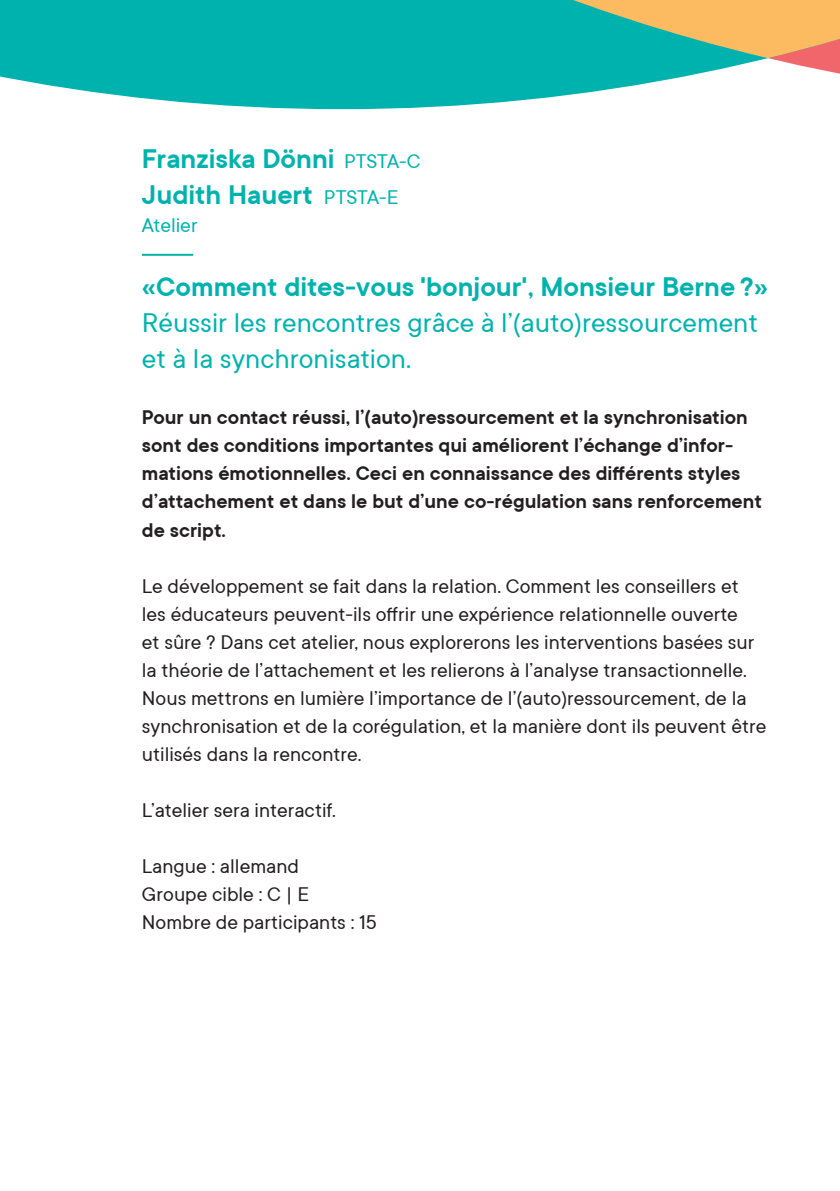
<style>
.page{position:relative;width:840px;height:1191px;background:#fff}
.page>*{position:absolute;margin:0;border:0;box-sizing:border-box;transform-origin:0 0}
.t1{font:600 30px/36px "TT Commons";color:#00b2ad}
.t2{font:30px/36px "TT Commons";color:#00b2ad}
.t3{font:22px/28px "TT Commons";color:#231f20}
.t4{font:600 22px/28px "TT Commons";color:#231f20}
.t5{font:22px "TT Commons";color:#00b2ad}
.s1{font-weight:400;font-size:22px}
</style>
<div class="page">
<hr style="left:142px;top:254px;width:51px;height:2px;background:#00b2ad">
<svg style="left:0;top:58px;width:839px;height:51px;fill:#00b2ad"></svg>
<svg style="left:0;top:0;width:839px;height:58px;background:#34b29d"></svg>
<h1 class="t1" style="left:142px;top:140px;width:280px">Franziska Dönni <span class="s1">PTSTA-C<br></span>Judith Hauert <span class="s1">PTSTA-E</span></h1>
<p class="t5" style="left:142px;top:212px;width:57px">Atelier</p>
<h1 class="t1" style="left:142px;top:268px;width:627px">«Comment dites-vous 'bonjour', Monsieur Berne ?»</h1>
<h1 class="t2" style="left:142px;top:304px;width:617px">Réussir les rencontres grâce à l’(auto)ressourcement et à la synchronisation.</h1>
<p class="t4" style="left:142px;top:403px;width:621px">Pour un contact réussi, l’(auto)ressourcement et la synchronisation sont des conditions importantes qui améliorent l’échange d’infor&shy;mations émotionnelles. Ceci en connaissance des différents styles d’attachement et dans le but d’une co-régulation sans renforcement de script.</p>
<p class="t3" style="left:142px;top:571px;width:625px">Le développement se fait dans la relation. Comment les conseillers et les éducateurs peuvent-ils offrir une expérience relationnelle ouverte<br>et sûre ? Dans cet atelier, nous explorerons les interventions basées sur la théorie de l’attachement et les relierons à l’analyse transactionnelle.<br>Nous mettrons en lumière l’importance de l’(auto)ressourcement, de la synchronisation et de la corégulation, et la manière dont ils peuvent être utilisés dans la rencontre.</p>
<p class="t3" style="left:142px;top:795px;width:195px">L’atelier sera interactif.</p>
<p class="t3" style="left:142px;top:851px;width:236px">Langue : allemand<br>Groupe cible : C | E<br>Nombre de participants : 15</p>
</div>
